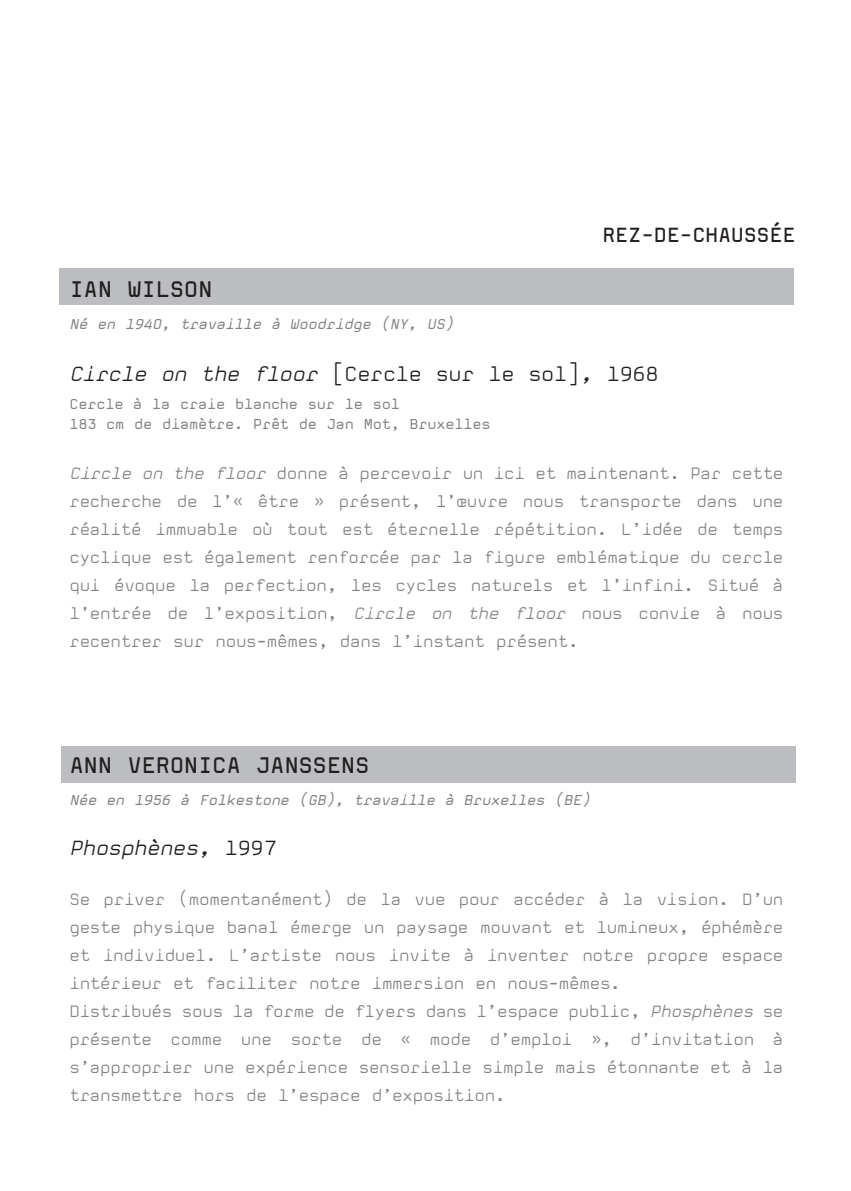
<style>
.page{position:relative;width:851px;height:1191px;background:#fff}
.page>*{position:absolute;margin:0;border:0;box-sizing:border-box;transform-origin:0 0}
.t1{font:700 22px "Mono";letter-spacing:-.02em;color:#231f20}
.t2{font:300 20px "Mono";letter-spacing:-.02em;color:#231f20}
.t3{font:italic 300 20px "Mono";letter-spacing:-.02em;color:#231f20}
.t4{font:700 20px "Mono";letter-spacing:-.02em;color:#231f20}
.t5{font:300 16px/28px "Mono";letter-spacing:-.02em;color:#808285;text-align:justify}
.t6{font:italic 14px "Mono";letter-spacing:-.02em;color:#808285}
.t7{font:14px/20px "Mono";letter-spacing:-.02em;color:#808285}
.s1{font-style:italic}
.s2{font-style:normal}
</style>
<div class="page">
<div style="left:61px;top:746px;width:734px;height:37px;background:#bcbdc0"></div>
<div style="left:59px;top:269px;width:735px;height:36px;background:#bcbdc0"></div>
<p class="t4" style="left:602px;top:227px;width:194px">REZ-DE-CHAUSSÉE</p>
<h1 class="t1" style="left:69px;top:280px;width:145px">IAN WILSON</h1>
<p class="t6" style="left:69px;top:318px;width:386px">Né en 1940, travaille à Woodridge (NY, US)</p>
<p class="t2" style="left:69px;top:365px;width:590px"><span class="s1">Circle on the floor</span> [Cercle sur le sol]<span class="s1">,</span> 1968</p>
<p class="t7" style="left:69px;top:395px;width:423px">Cercle à la craie blanche sur le sol<br>183 cm de diamètre. Prêt de Jan Mot, Bruxelles</p>
<p class="t5" style="left:69px;top:460px;width:715px"><span class="s1">Circle on the floor</span> donne à percevoir un ici et maintenant. Par cette recherche de l’« être » présent, l’œuvre nous transporte dans une réalité immuable où tout est éternelle répétition. L’idée de temps cyclique est également renforcée par la figure emblématique du cercle qui évoque la perfection, les cycles naturels et l’infini. Situé à l’entrée de l’exposition, <span class="s1">Circle on the floor</span> nous convie à nous recentrer sur nous-mêmes, dans l’instant présent.</p>
<h1 class="t1" style="left:69px;top:756px;width:301px">ANN VERONICA JANSSENS</h1>
<p class="t6" style="left:69px;top:794px;width:522px">Née en 1956 à Folkestone (GB), travaille à Bruxelles (BE)</p>
<p class="t3" style="left:69px;top:839px;width:209px">Phosphènes, <span class="s2">1997</span></p>
<p class="t5" style="left:69px;top:886px;width:715px;text-align:left">Se priver (momentanément) de la vue pour accéder à la vision. D’un geste physique banal émerge un paysage mouvant et lumineux, éphémère et individuel. L’artiste nous invite à inventer notre propre espace intérieur et faciliter notre immersion en nous-mêmes.<br>Distribués sous la forme de flyers dans l’espace public, <span class="s1">Phosphènes</span> se présente comme une sorte de « mode d’emploi », d’invitation à s’approprier une expérience sensorielle simple mais étonnante et à la transmettre hors de l’espace d’exposition.</p>
</div>
